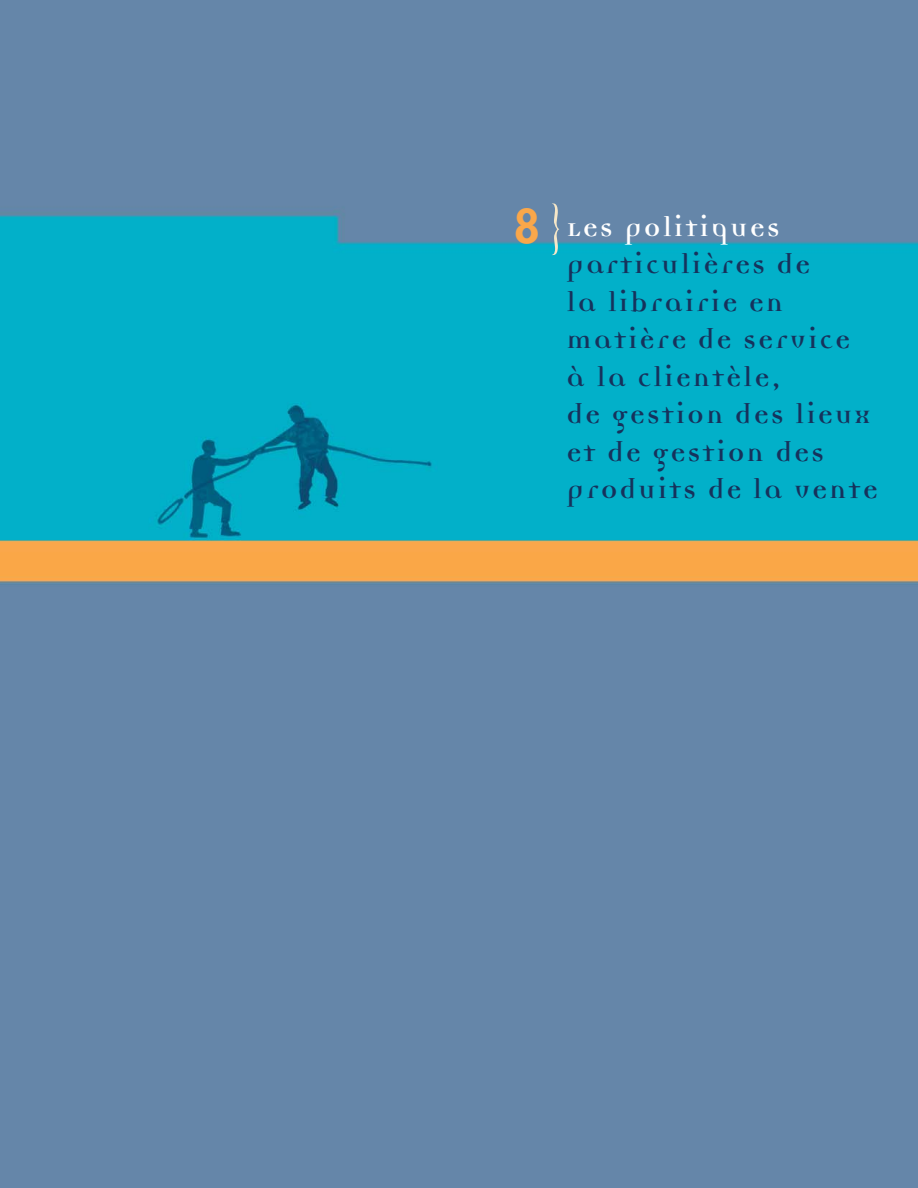
<style>
.page{position:relative;width:918px;height:1188px;background:#fff}
.page>*{position:absolute;margin:0;border:0;box-sizing:border-box;transform-origin:0 0}
.t1{font:800 45.3px "Futura";color:#faa74a}
.t2{font:700 30px/37.5px "Democratica";letter-spacing:.085em;color:#16325c}
.t3{font:700 30px "Democratica";letter-spacing:.085em;color:#fff}
.s1{font-family:"Democratica";font-weight:400;font-size:52.5px;color:#f6e7c8}
</style>
<div class="page">
<img style="left:0;top:0;width:918px;height:1188px">
<h1 class="t1" style="left:514px;top:204px;width:48px">8<span class="s1">}</span></h1>
<p class="t3" style="left:567px;top:216px;width:214px">Les politiques</p>
<p class="t2" style="left:567px;top:250px;width:312px">particulières de<br>la librairie en matière de service<br>à la clientèle,<br>de gestion des lieux et de gestion des produits de la vente</p>
</div>
